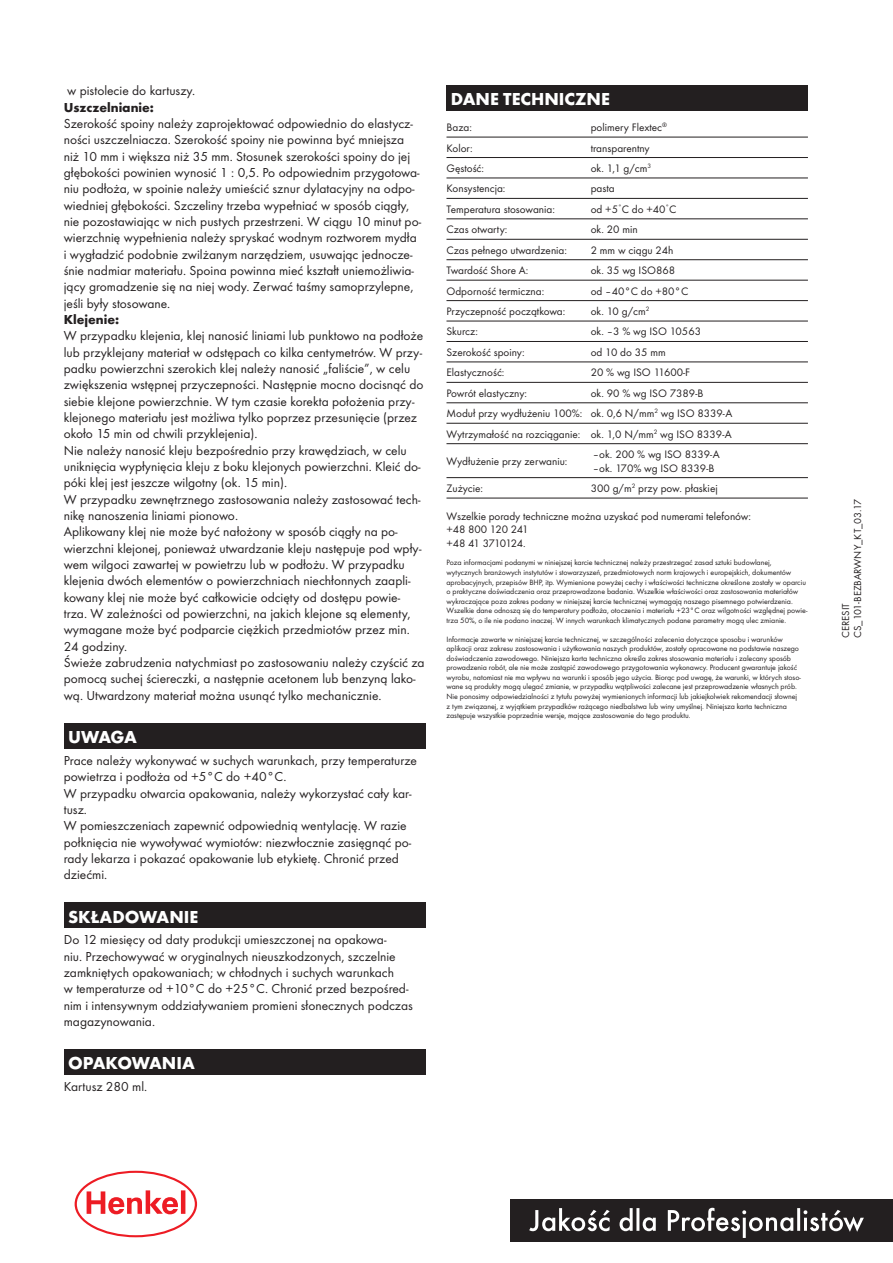
<style>
.page{position:relative;width:893px;height:1263px;background:#fff}
.page>*{position:absolute;margin:0;border:0;box-sizing:border-box;transform-origin:0 0}
.t1{font:700 18px "Futura TCE";color:#fff}
.t2{font:13.5px/16.4px "Futura TCE";color:#231f20}
.t3{font:700 13.5px "Futura TCE";color:#231f20}
.t4{font:11.25px/13.5px "Futura TCE";color:#231f20}
.t5{font:10.5px/12px "Futura TCE";color:#231f20}
.t6{font:7.95px/9.6px "Futura TCE";letter-spacing:-.005em;color:#231f20}
</style>
<div class="page">
<svg style="left:75px;top:1171px;width:122px;height:66px"></svg>
<div style="left:510px;top:1199px;width:383px;height:43px;background:#231f20"></div>
<svg style="left:529px;top:1208px;width:335px;height:30px"></svg>
<div style="left:64px;top:723px;width:361px;height:25px;background:#231f20"></div>
<div style="left:64px;top:903px;width:361px;height:25px;background:#231f20"></div>
<div style="left:64px;top:1049px;width:361px;height:26px;background:#231f20"></div>
<div style="left:446px;top:85px;width:362px;height:26px;background:#231f20"></div>
<hr style="left:446px;top:137px;width:362px;height:1px;background:#231f20">
<hr style="left:446px;top:157px;width:362px;height:1px;background:#231f20">
<hr style="left:446px;top:178px;width:362px;height:1px;background:#231f20">
<hr style="left:446px;top:198px;width:362px;height:1px;background:#231f20">
<hr style="left:446px;top:219px;width:362px;height:1px;background:#231f20">
<hr style="left:446px;top:239px;width:362px;height:1px;background:#231f20">
<hr style="left:446px;top:259px;width:362px;height:1px;background:#231f20">
<hr style="left:446px;top:280px;width:362px;height:1px;background:#231f20">
<hr style="left:446px;top:300px;width:362px;height:1px;background:#231f20">
<hr style="left:446px;top:321px;width:362px;height:1px;background:#231f20">
<hr style="left:446px;top:341px;width:362px;height:1px;background:#231f20">
<hr style="left:446px;top:362px;width:362px;height:1px;background:#231f20">
<hr style="left:446px;top:382px;width:362px;height:1px;background:#231f20">
<hr style="left:446px;top:402px;width:362px;height:1px;background:#231f20">
<hr style="left:446px;top:423px;width:362px;height:1px;background:#231f20">
<hr style="left:446px;top:443px;width:362px;height:1px;background:#231f20">
<hr style="left:446px;top:477px;width:362px;height:1px;background:#231f20">
<hr style="left:446px;top:498px;width:362px;height:1px;background:#231f20">
<p class="t2" style="left:67px;top:83px;width:130px">w pistolecie do kartuszy.</p>
<p class="t3" style="left:64px;top:102px;width:92px">Uszczelnianie:</p>
<p class="t2" style="left:64px;top:116px;width:359px">Szerokość spoiny należy zaprojektować odpowiednio do elastycz&shy;ności uszczelniacza. Szerokość spoiny nie powinna być mniejsza niż 10 mm i większa niż 35 mm. Stosunek szerokości spoiny do jej głębokości powinien wynosić 1 : 0,5. Po odpowiednim przygotowa&shy;niu podłoża, w spoinie należy umieścić sznur dylatacyjny na odpo&shy;wiedniej głębokości. Szczeliny trzeba wypełniać w sposób ciągły, nie pozostawiając w nich pustych przestrzeni. W ciągu 10 minut po&shy;wierzchnię wypełnienia należy spryskać wodnym roztworem mydła i wygładzić podobnie zwilżanym narzędziem, usuwając jednocze&shy;śnie nadmiar materiału. Spoina powinna mieć kształt uniemożliwia&shy;jący gromadzenie się na niej wody. Zerwać taśmy samoprzylepne, jeśli były stosowane.</p>
<p class="t3" style="left:64px;top:314px;width:57px">Klejenie:</p>
<p class="t2" style="left:64px;top:328px;width:362px">W przypadku klejenia, klej nanosić liniami lub punktowo na podłoże lub przyklejany materiał w odstępach co kilka centymetrów. W przy&shy;padku powierzchni szerokich klej należy nanosić „faliście”, w celu zwiększenia wstępnej przyczepności. Następnie mocno docisnąć do siebie klejone powierzchnie. W tym czasie korekta położenia przy&shy;klejonego materiału jest możliwa tylko poprzez przesunięcie (przez około 15 min od chwili przyklejenia).<br>Nie należy nanosić kleju bezpośrednio przy krawędziach, w celu uniknięcia wypłynięcia kleju z boku klejonych powierzchni. Kleić do&shy;póki klej jest jeszcze wilgotny (ok. 15 min).<br>W przypadku zewnętrznego zastosowania należy zastosować tech&shy;nikę nanoszenia liniami pionowo.<br>Aplikowany klej nie może być nałożony w sposób ciągły na po&shy;wierzchni klejonej, ponieważ utwardzanie kleju następuje pod wpły&shy;wem wilgoci zawartej w powietrzu lub w podłożu. W przypadku klejenia dwóch elementów o powierzchniach niechłonnych zaapli&shy;kowany klej nie może być całkowicie odcięty od dostępu powie&shy;trza. W zależności od powierzchni, na jakich klejone są elementy, wymagane może być podparcie ciężkich przedmiotów przez min.<br>24 godziny.<br>Świeże zabrudzenia natychmiast po zastosowaniu należy czyścić za pomocą suchej ściereczki, a następnie acetonem lub benzyną lako&shy;wą. Utwardzony materiał można usunąć tylko mechanicznie.</p>
<h1 class="t1" style="left:68px;top:730px;width:70px">UWAGA</h1>
<p class="t2" style="left:64px;top:753px;width:355px">Prace należy wykonywać w suchych warunkach, przy temperaturze powietrza i podłoża od +5°C do +40°C.<br>W przypadku otwarcia opakowania, należy wykorzystać cały kar&shy;tusz.<br>W pomieszczeniach zapewnić odpowiednią wentylację. W razie połknięcia nie wywoływać wymiotów: niezwłocznie zasięgnąć po&shy;rady lekarza i pokazać opakowanie lub etykietę. Chronić przed dziećmi.</p>
<h1 class="t1" style="left:68px;top:909px;width:132px">SKŁADOWANIE</h1>
<p class="t2" style="left:64px;top:932px;width:351px">Do 12 miesięcy od daty produkcji umieszczonej na opakowa-<br>niu. Przechowywać w oryginalnych nieuszkodzonych, szczelnie zamkniętych opakowaniach; w chłodnych i suchych warunkach<br>w temperaturze od +10°C do +25°C. Chronić przed bezpośred&shy;nim i intensywnym oddziaływaniem promieni słonecznych podczas magazynowania.</p>
<h1 class="t1" style="left:68px;top:1056px;width:128px">OPAKOWANIA</h1>
<p class="t2" style="left:64px;top:1079px;width:85px">Kartusz 280 ml.</p>
<h1 class="t1" style="left:451px;top:92px;width:161px">DANE TECHNICZNE</h1>
<p class="t4" style="left:446px;top:121px;width:27px">Baza:</p>
<p class="t4" style="left:591px;top:121px;width:78px">polimery Flextec<sup>®</sup></p>
<p class="t4" style="left:446px;top:142px;width:28px">Kolor:</p>
<p class="t4" style="left:591px;top:142px;width:60px">transparentny</p>
<p class="t4" style="left:446px;top:162px;width:39px">Gęstość:</p>
<p class="t4" style="left:591px;top:162px;width:62px">ok. 1,1 g/cm<sup>3</sup></p>
<p class="t4" style="left:446px;top:182px;width:61px">Konsystencja:</p>
<p class="t4" style="left:591px;top:182px;width:26px">pasta</p>
<p class="t4" style="left:446px;top:203px;width:110px">Temperatura stosowania:</p>
<p class="t4" style="left:591px;top:203px;width:87px">od +5<sup>°</sup>C do +40<sup>°</sup>C</p>
<p class="t4" style="left:446px;top:223px;width:62px">Czas otwarty:</p>
<p class="t4" style="left:591px;top:223px;width:48px">ok. 20 min</p>
<p class="t4" style="left:446px;top:244px;width:122px">Czas pełnego utwardzenia:</p>
<p class="t4" style="left:591px;top:244px;width:84px">2 mm w ciągu 24h</p>
<p class="t4" style="left:446px;top:264px;width:83px">Twardość Shore A:</p>
<p class="t4" style="left:591px;top:264px;width:86px">ok. 35 wg ISO868</p>
<p class="t4" style="left:446px;top:285px;width:99px">Odporność termiczna:</p>
<p class="t4" style="left:591px;top:285px;width:99px">od –40°C do +80°C</p>
<p class="t4" style="left:446px;top:305px;width:120px">Przyczepność początkowa:</p>
<p class="t4" style="left:591px;top:305px;width:60px">ok. 10 g/cm<sup>2</sup></p>
<p class="t4" style="left:446px;top:326px;width:33px">Skurcz:</p>
<p class="t4" style="left:591px;top:326px;width:112px">ok. –3 % wg ISO 10563</p>
<p class="t4" style="left:446px;top:346px;width:80px">Szerokość spoiny:</p>
<p class="t4" style="left:591px;top:346px;width:76px">od 10 do 35 mm</p>
<p class="t4" style="left:446px;top:366px;width:60px">Elastyczność:</p>
<p class="t4" style="left:591px;top:366px;width:101px">20 % wg ISO 11600-F</p>
<p class="t4" style="left:446px;top:387px;width:82px">Powrót elastyczny:</p>
<p class="t4" style="left:446px;top:383px;width:287px;line-height:20.4px;text-indent:144px">ok. 90 % wg ISO 7389-B<br>Moduł przy wydłużeniu 100%: ok. 0,6 N/mm<sup>2</sup> wg ISO 8339-A<br>Wytrzymałość na rozciąganie: ok. 1,0 N/mm<sup>2</sup> wg ISO 8339-A</p>
<p class="t4" style="left:446px;top:455px;width:122px">Wydłużenie przy zerwaniu:</p>
<p class="t4" style="left:593px;top:448px;width:128px">–ok. 200 % wg ISO 8339-A –ok. 170% wg ISO 8339-B</p>
<p class="t4" style="left:446px;top:482px;width:38px">Zużycie:</p>
<p class="t4" style="left:591px;top:482px;width:128px">300 g/m<sup>2</sup> przy pow. płaskiej</p>
<p class="t4" style="left:446px;top:510px;width:306px">Wszelkie porady techniczne można uzyskać pod numerami telefonów: +48 800 120 241<br>+48 41 3710124.</p>
<p class="t6" style="left:446px;top:558px;width:362px">Poza informacjami podanymi w niniejszej karcie technicznej należy przestrzegać zasad sztuki budowlanej, wytycznych branżowych instytutów i stowarzyszeń, przedmiotowych norm krajowych i europejskich, dokumentów aprobacyjnych, przepisów BHP, itp. Wymienione powyżej cechy i właściwości techniczne określone zostały w oparciu o praktyczne doświadczenia oraz przeprowadzone badania. Wszelkie właściwości oraz zastosowania materiałów wykraczające poza zakres podany w niniejszej karcie technicznej wymagają naszego pisemnego potwierdzenia.<br>Wszelkie dane odnoszą się do temperatury podłoża, otoczenia i materiału +23°C oraz wilgotności względnej powie&shy;trza 50%, o ile nie podano inaczej. W innych warunkach klimatycznych podane parametry mogą ulec zmianie.</p>
<p class="t6" style="left:446px;top:635px;width:356px">Informacje zawarte w niniejszej karcie technicznej, w szczególności zalecenia dotyczące sposobu i warunków aplikacji oraz zakresu zastosowania i użytkowania naszych produktów, zostały opracowane na podstawie naszego doświadczenia zawodowego. Niniejsza karta techniczna określa zakres stosowania materiału i zalecany sposób prowadzenia robót, ale nie może zastąpić zawodowego przygotowania wykonawcy. Producent gwarantuje jakość wyrobu, natomiast nie ma wpływu na warunki i sposób jego użycia. Biorąc pod uwagę, że warunki, w których stoso&shy;wane są produkty mogą ulegać zmianie, w przypadku wątpliwości zalecane jest przeprowadzenie własnych prób.<br>Nie ponosimy odpowiedzialności z tytułu powyżej wymienionych informacji lub jakiejkolwiek rekomendacji słownej z tym związanej, z wyjątkiem przypadków rażącego niedbalstwa lub winy umyślnej. Niniejsza karta techniczna zastępuje wszystkie poprzednie wersje, mające zastosowanie do tego produktu.</p>
<p class="t5" style="left:840px;top:638px;width:140px;rotate:-90deg">CERESIT<br>CS_101-BEZBARWNY_KT_03.17</p>
</div>
